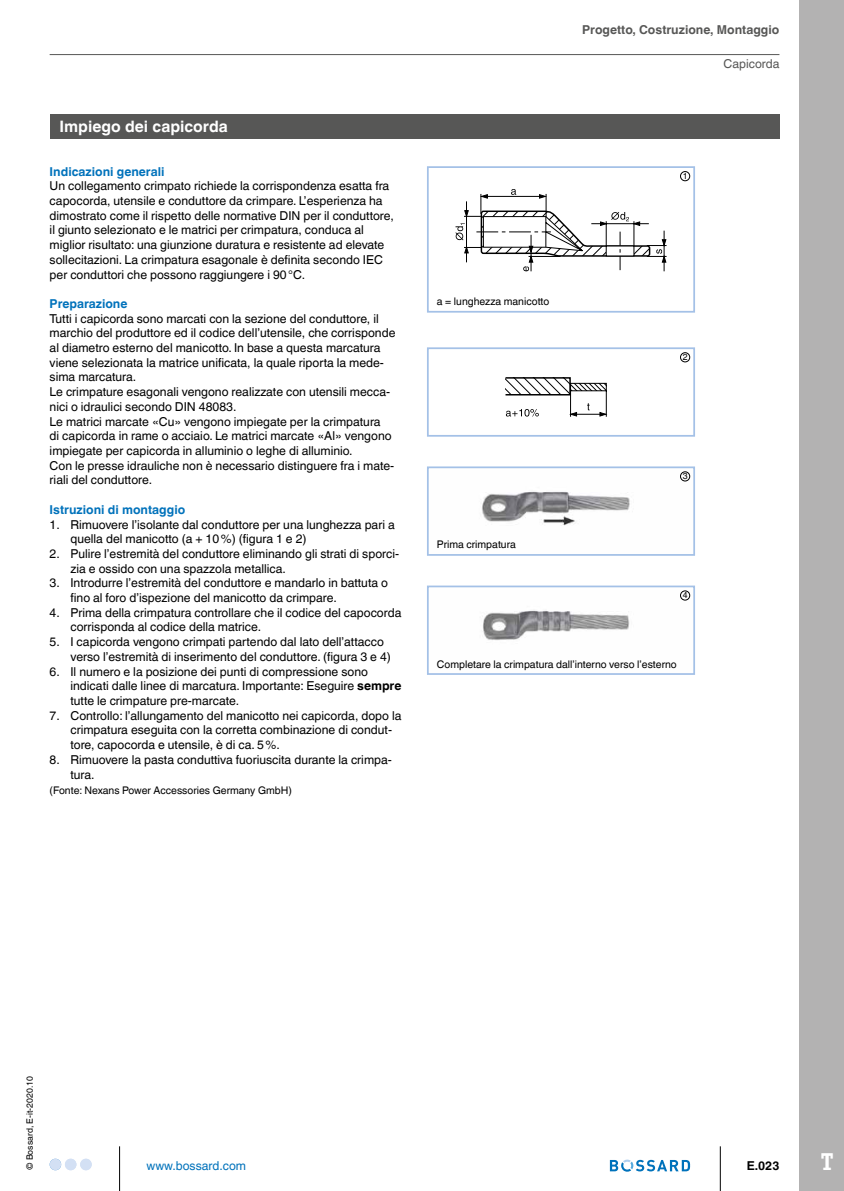
<style>
.page{position:relative;width:844px;height:1191px;background:#fff}
.page>*{position:absolute;margin:0;border:0;box-sizing:border-box;transform-origin:0 0}
.t1{font:700 24.5px "Officina Ser ITC Std";color:#fff}
._03_Titel_fuer_Inhal{font:700 15.75px "Helvetica World";color:#fff}
.TD_Grundtext{font:12.25px/14.7px "Helvetica World";color:#000}
.TD_Grundtext_Titel_b{font:700 12.25px "Helvetica World";color:#0072bb}
._01_Kapiteltitel_rec{font:700 12.25px "Helvetica World";color:#575756}
.t2{font:12.25px "Helvetica World";color:#0072bb}
._02_Kapiteluntertite{font:12.25px "Helvetica World";color:#575756}
.t3{font:700 12.25px "Helvetica World";color:#000}
.TD_Text_Bilduntersch{font:10.5px "Helvetica World";color:#000}
.TD_Fußnoten{font:10.5px "Helvetica World";color:#000}
.TD_Fußnoten-2{font:8.75px "Helvetica World";color:#000}
.s1{font-weight:700}
</style>
<div class="page">
<div style="left:799px;top:0;width:44px;height:1191px;background:#b3b2b2"></div>
<hr style="left:719px;top:1146px;width:1px;height:45px;background:#000">
<hr style="left:119px;top:1146px;width:1px;height:45px;background:#000">
<svg style="left:609px;top:1159px;width:81px;height:12px"></svg>
<div style="left:80px;top:1158px;width:12px;height:12px;background:#d3e0f4;border-radius:50%"></div>
<div style="left:65px;top:1158px;width:11px;height:12px;background:#d3e0f4;border-radius:50%"></div>
<div style="left:50px;top:1158px;width:11px;height:12px;background:#d3e0f4;border-radius:50%"></div>
<hr style="left:50px;top:54px;width:729px;height:1px;background:#575756">
<div style="left:50px;top:114px;width:729px;height:25px;background:#575756"></div>
<svg style="left:455px;top:189px;width:211px;height:82px"></svg>
<div style="left:427px;top:166px;width:267px;height:147px;border:2px solid #a4c1e7"></div>
<div style="left:680px;top:171px;width:10px;height:10px;border:1px solid #000;border-radius:50%"></div>
<div style="left:505px;top:377px;width:65px;height:18px;border:1px solid #000"></div>
<svg style="left:505px;top:378px;width:101px;height:39px"></svg>
<div style="left:427px;top:347px;width:267px;height:90px;border:2px solid #a4c1e7"></div>
<div style="left:680px;top:352px;width:10px;height:10px;border:1px solid #000;border-radius:50%"></div>
<img style="left:482px;top:471px;width:209px;height:55px">
<div style="left:427px;top:466px;width:267px;height:90px;border:2px solid #a4c1e7"></div>
<div style="left:680px;top:471px;width:10px;height:10px;border:1px solid #000;border-radius:50%"></div>
<img style="left:483px;top:590px;width:208px;height:50px">
<div style="left:427px;top:585px;width:267px;height:90px;border:2px solid #a4c1e7"></div>
<div style="left:680px;top:590px;width:10px;height:10px;border:1px solid #000;border-radius:50%"></div>
<p class="_03_Titel_fuer_Inhal" style="left:60px;top:118px;width:170px">Impiego dei capicorda</p>
<p class="TD_Grundtext_Titel_b" style="left:50px;top:164px;width:116px">Indicazioni generali</p>
<p class="TD_Grundtext" style="left:50px;top:179px;width:345px">Un collegamento crimpato richiede la corrispondenza esatta fra capocorda, utensile e conduttore da crimpare. L’esperienza ha dimostrato come il rispetto delle normative DIN per il conduttore, il giunto selezionato e le matrici per crimpatura, conduca al miglior risultato: una giunzione duratura e resistente ad elevate sollecitazioni. La crimpatura esagonale è definita secondo IEC per conduttori che possono raggiungere i 90°C.</p>
<p class="TD_Grundtext_Titel_b" style="left:50px;top:296px;width:79px">Preparazione</p>
<p class="TD_Grundtext" style="left:50px;top:311px;width:347px">Tutti i capicorda sono marcati con la sezione del conduttore, il marchio del produttore ed il codice dell’utensile, che corrisponde al diametro esterno del manicotto. In base a questa marcatura viene selezionata la matrice unificata, la quale riporta la mede&shy;sima marcatura.</p>
<p class="TD_Grundtext" style="left:50px;top:384px;width:341px">Le crimpature esagonali vengono realizzate con utensili mecca&shy;nici o idraulici secondo DIN 48083.</p>
<p class="TD_Grundtext" style="left:50px;top:414px;width:343px">Le matrici marcate «Cu» vengono impiegate per la crimpatura di capicorda in rame o acciaio. Le matrici marcate «Al» vengono impiegate per capicorda in alluminio o leghe di alluminio.</p>
<p class="TD_Grundtext" style="left:50px;top:458px;width:346px">Con le presse idrauliche non è necessario distinguere fra i mate&shy;riali del conduttore.</p>
<p class="TD_Grundtext_Titel_b" style="left:50px;top:502px;width:137px">Istruzioni di montaggio</p>
<p class="TD_Grundtext" style="left:70px;top:517px;width:325px;text-indent:-21px">1. Rimuovere l’isolante dal conduttore per una lunghezza pari a quella del manicotto (a + 10%) (figura 1 e 2)</p>
<p class="TD_Grundtext" style="left:70px;top:546px;width:330px;text-indent:-21px">2. Pulire l’estremità del conduttore eliminando gli strati di sporci&shy;zia e ossido con una spazzola metallica.</p>
<p class="TD_Grundtext" style="left:70px;top:576px;width:319px;text-indent:-21px">3. Introdurre l’estremità del conduttore e mandarlo in battuta o fino al foro d’ispezione del manicotto da crimpare.</p>
<p class="TD_Grundtext" style="left:70px;top:605px;width:332px;text-indent:-21px">4. Prima della crimpatura controllare che il codice del capocorda corrisponda al codice della matrice.</p>
<p class="TD_Grundtext" style="left:70px;top:634px;width:322px;text-indent:-21px">5. I capicorda vengono crimpati partendo dal lato dell’attacco verso l’estremità di inserimento del conduttore. (figura 3 e 4)</p>
<p class="TD_Grundtext" style="left:70px;top:664px;width:332px;text-indent:-21px">6. Il numero e la posizione dei punti di compressione sono indicati dalle linee di marcatura. Importante: Eseguire <span class="s1">sempre </span>tutte le crimpature pre-marcate.</p>
<p class="TD_Grundtext" style="left:70px;top:708px;width:332px;text-indent:-21px">7. Controllo: l’allungamento del manicotto nei capicorda, dopo la crimpatura eseguita con la corretta combinazione di condut&shy;tore, capocorda e utensile, è di ca. 5%.</p>
<p class="TD_Grundtext" style="left:70px;top:752px;width:322px;text-indent:-21px">8. Rimuovere la pasta conduttiva fuoriuscita durante la crimpa&shy;tura.</p>
<p class="TD_Fußnoten" style="left:50px;top:784px;width:244px">(Fonte: Nexans Power Accessories Germany GmbH)</p>
<p class="_01_Kapiteltitel_rec" style="left:582px;top:22px;width:199px">Progetto, Costruzione, Montaggio</p>
<p class="_02_Kapiteluntertite" style="left:723px;top:57px;width:57px">Capicorda</p>
<p class="TD_Text_Bilduntersch" style="left:437px;top:295px;width:114px">a = lunghezza manicotto</p>
<p class="TD_Text_Bilduntersch" style="left:437px;top:538px;width:80px">Prima crimpatura</p>
<p class="TD_Fußnoten-2" style="left:682px;top:171px;width:6px">1</p>
<p class="TD_Fußnoten-2" style="left:682px;top:352px;width:6px">2</p>
<p class="TD_Fußnoten-2" style="left:682px;top:471px;width:6px">3</p>
<p class="TD_Fußnoten-2" style="left:682px;top:590px;width:6px">4</p>
<p class="TD_Text_Bilduntersch" style="left:437px;top:658px;width:241px">Completare la crimpatura dall’interno verso l’esterno</p>
<p class="TD_Fußnoten-2" style="left:25px;top:1170px;width:95px;rotate:-90deg">© Bossard, E-it-2020.10</p>
<p class="t2" style="left:146px;top:1158px;width:101px">www.bossard.com</p>
<p class="t3" style="left:746px;top:1158px;width:34px">E.023</p>
<h1 class="t1" style="left:821px;top:1146px;width:13px">T</h1>
</div>
